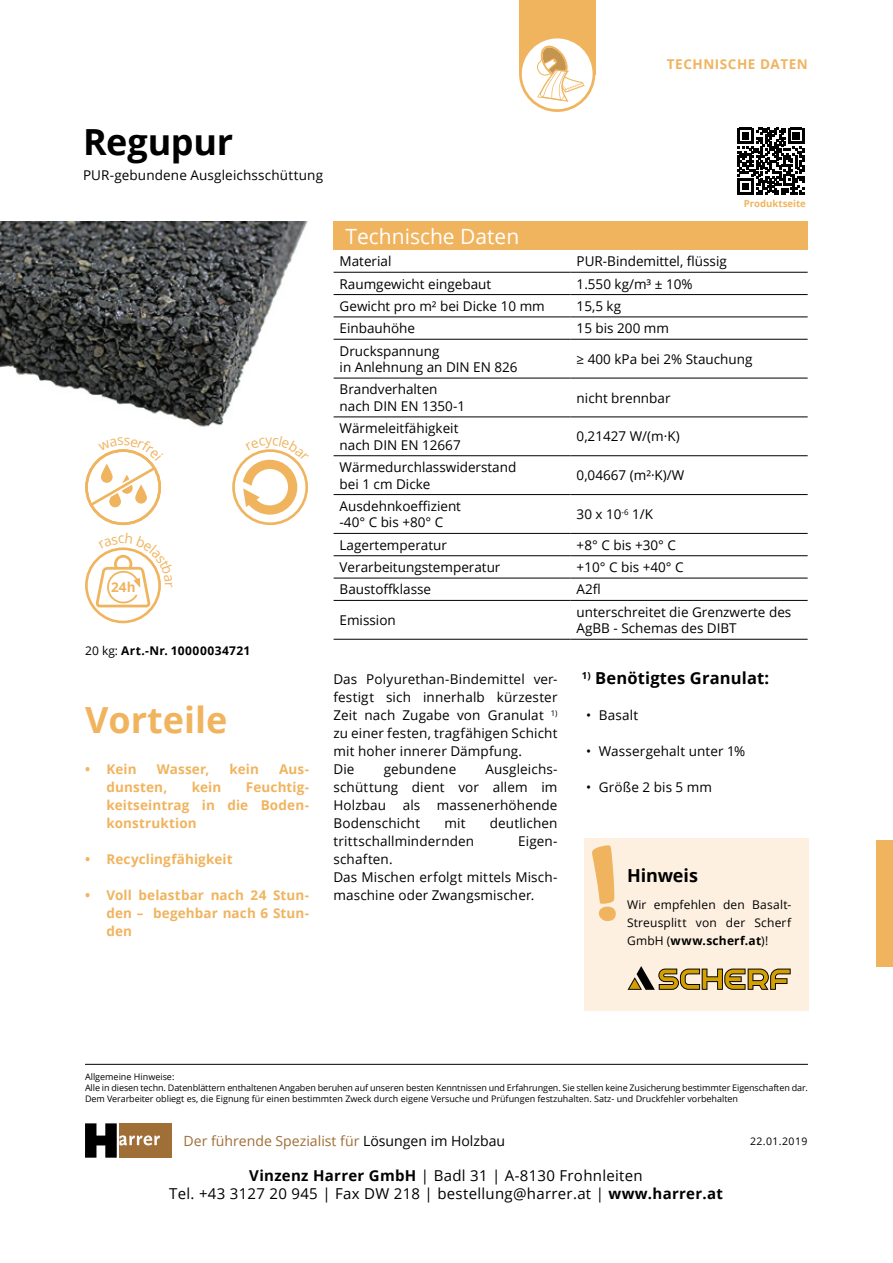
<style>
.page{position:relative;width:893px;height:1263px;background:#fff}
.page>*{position:absolute;margin:0;border:0;box-sizing:border-box;transform-origin:0 0}
.t1{font:700 36px "Open Sans";color:#f0b45f}
.t2{font:700 36px "Open Sans";letter-spacing:-.01em;color:#000}
.t3{font:21px "Open Sans";color:#fff}
.t4{font:700 18px "Open Sans";letter-spacing:-.005em;color:#000}
.t5{font:700 16.5px "Open Sans";letter-spacing:.01em;color:#000}
.t6{font:15px/18px "Open Sans";letter-spacing:.02em;color:#000;text-align:center}
.t7{font:14.1px "Open Sans";color:#a06e37}
.t8{font:13.5px/18px "Open Sans";color:#000}
.t9{font:700 13.5px/18px "Open Sans";letter-spacing:.01em;color:#f0b45f;text-align:justify}
.t10{font:700 13.5px "Open Sans";letter-spacing:.04em;color:#f0b45f}
.t11{font:12px/18px "Open Sans";letter-spacing:.015em;color:#000;text-align:justify}
.t12{font:700 12px "Open Sans";letter-spacing:.035em;color:#000}
.t13{font:10.5px "Open Sans";letter-spacing:.04em;color:#000}
.t14{font:700 9.6px "Open Sans";color:#f0b45f}
.t15{font:9px/10.8px "Open Sans";letter-spacing:-.01em;color:#000}
.s1{font-weight:400}
.s2{font-weight:700}
.s3{color:#000}
</style>
<div class="page">
<hr style="left:85px;top:1064px;width:723px;height:1px;background:#000">
<div style="left:119px;top:1123px;width:53px;height:35px;background:#a06e37"></div>
<svg style="left:85px;top:1123px;width:75px;height:35px"></svg>
<div style="left:519px;top:0;width:76px;height:75px;background:#f0b45f"></div>
<svg style="left:519px;top:36px;width:76px;height:76px"></svg>
<svg style="left:537px;top:44px;width:48px;height:58px"></svg>
<div style="left:876px;top:840px;width:17px;height:127px;background:#f0b45f"></div>
<img style="left:0;top:222px;width:308px;height:205px">
<svg style="left:85px;top:449px;width:76px;height:76px"></svg>
<svg style="left:232px;top:449px;width:76px;height:76px"></svg>
<svg style="left:85px;top:547px;width:76px;height:76px"></svg>
<svg style="left:737px;top:128px;width:67px;height:67px"></svg>
<div style="left:334px;top:222px;width:474px;height:28px;background:#f0b45f"></div>
<hr style="left:334px;top:272px;width:237px;height:1px;background:#000">
<hr style="left:571px;top:272px;width:237px;height:1px;background:#000">
<hr style="left:334px;top:294px;width:237px;height:1px;background:#000">
<hr style="left:571px;top:294px;width:237px;height:1px;background:#000">
<hr style="left:334px;top:317px;width:237px;height:1px;background:#000">
<hr style="left:571px;top:317px;width:237px;height:1px;background:#000">
<hr style="left:334px;top:339px;width:237px;height:1px;background:#000">
<hr style="left:334px;top:378px;width:237px;height:1px;background:#000">
<hr style="left:334px;top:417px;width:237px;height:1px;background:#000">
<hr style="left:334px;top:455px;width:237px;height:1px;background:#000">
<hr style="left:334px;top:494px;width:237px;height:1px;background:#000">
<hr style="left:334px;top:533px;width:237px;height:1px;background:#000">
<hr style="left:334px;top:555px;width:237px;height:1px;background:#000">
<hr style="left:334px;top:578px;width:237px;height:1px;background:#000">
<hr style="left:334px;top:600px;width:237px;height:1px;background:#000">
<hr style="left:334px;top:639px;width:237px;height:1px;background:#000">
<hr style="left:571px;top:339px;width:237px;height:1px;background:#000">
<hr style="left:571px;top:378px;width:237px;height:1px;background:#000">
<hr style="left:571px;top:417px;width:237px;height:1px;background:#000">
<hr style="left:571px;top:455px;width:237px;height:1px;background:#000">
<hr style="left:571px;top:494px;width:237px;height:1px;background:#000">
<hr style="left:571px;top:533px;width:237px;height:1px;background:#000">
<hr style="left:571px;top:555px;width:237px;height:1px;background:#000">
<hr style="left:571px;top:578px;width:237px;height:1px;background:#000">
<hr style="left:571px;top:600px;width:237px;height:1px;background:#000">
<hr style="left:571px;top:639px;width:237px;height:1px;background:#000">
<div style="left:584px;top:838px;width:224px;height:172px;background:#fdf0e1"></div>
<svg style="left:592px;top:845px;width:24px;height:76px"></svg>
<svg style="left:627px;top:966px;width:164px;height:24px"></svg>
<svg style="left:85px;top:449px;width:77px;height:64px"></svg>
<svg style="left:243px;top:449px;width:65px;height:66px"></svg>
<svg style="left:94px;top:547px;width:67px;height:77px"></svg>
<p class="t10" style="left:667px;top:55px;width:142px">TECHNISCHE DATEN</p>
<h1 class="t2" style="left:83px;top:117px;width:152px">Regupur</h1>
<p class="t8" style="left:83px;top:166px;width:241px">PUR-gebundene Ausgleichsschüttung</p>
<p class="t9" style="left:111px;top:577px;width:26px">24h</p>
<p class="t12" style="left:85px;top:642px;width:167px"><span class="s1">20 kg:</span> Art.-Nr. 10000034721</p>
<h1 class="t1" style="left:85px;top:694px;width:144px">Vorteile</h1>
<p class="t9" style="left:85px;top:760px;width:53px">• Kein</p>
<p class="t9" style="left:157px;top:760px;width:54px">Wasser,</p>
<p class="t9" style="left:229px;top:760px;width:31px">kein</p>
<p class="t9" style="left:279px;top:760px;width:32px">Aus-</p>
<p class="t9" style="left:106px;top:778px;width:62px">dunsten,</p>
<p class="t9" style="left:192px;top:778px;width:31px">kein</p>
<p class="t9" style="left:106px;top:778px;width:204px;text-indent:139px">Feuchtig&shy;keitseintrag in die Boden&shy;konstruktion</p>
<p class="t9" style="left:85px;top:850px;width:149px">• Recyclingfähigkeit</p>
<p class="t9" style="left:106px;top:886px;width:204px;text-indent:-21px">• Voll belastbar nach 24 Stun&shy;den – begehbar nach 6 Stun&shy;den</p>
<p class="t14" style="left:744px;top:196px;width:64px">Produktseite</p>
<h2 class="t3" style="left:346px;top:222px;width:175px">Technische Daten</h2>
<p class="t8" style="left:340px;top:252px;width:53px">Material</p>
<p class="t8" style="left:577px;top:252px;width:152px">PUR-Bindemittel, flüssig</p>
<p class="t8" style="left:340px;top:274px;width:153px">Raumgewicht eingebaut</p>
<p class="t8" style="left:577px;top:274px;width:117px">1.550 kg/m³ ± 10%</p>
<p class="t8" style="left:340px;top:297px;width:207px">Gewicht pro m² bei Dicke 10 mm</p>
<p class="t8" style="left:577px;top:297px;width:46px">15,5 kg</p>
<p class="t8" style="left:340px;top:319px;width:77px">Einbauhöhe</p>
<p class="t8" style="left:577px;top:319px;width:94px">15 bis 200 mm</p>
<p class="t8" style="left:340px;top:342px;width:180px;line-height:16.5px">Druckspannung<br>in Anlehnung an DIN EN 826</p>
<p class="t8" style="left:577px;top:350px;width:177px">≥ 400 kPa bei 2% Stauchung</p>
<p class="t8" style="left:340px;top:381px;width:127px;line-height:16.5px">Brandverhalten nach DIN EN 1350-1</p>
<p class="t8" style="left:577px;top:388px;width:95px">nicht brennbar</p>
<p class="t8" style="left:340px;top:420px;width:123px;line-height:16.5px">Wärmeleitfähigkeit nach DIN EN 12667</p>
<p class="t8" style="left:577px;top:427px;width:105px">0,21427 W/(m·K)</p>
<p class="t8" style="left:340px;top:459px;width:178px;line-height:16.5px">Wärmedurchlasswiderstand bei 1 cm Dicke</p>
<p class="t8" style="left:577px;top:466px;width:109px">0,04667 (m²·K)/W</p>
<p class="t8" style="left:340px;top:497px;width:123px;line-height:16.5px">Ausdehnkoeffizient -40° C bis +80° C</p>
<p class="t8" style="left:577px;top:505px;width:78px">30 x 10<sup>-6</sup> 1/K</p>
<p class="t8" style="left:340px;top:535px;width:109px">Lagertemperatur</p>
<p class="t8" style="left:577px;top:535px;width:101px">+8° C bis +30° C</p>
<p class="t8" style="left:340px;top:558px;width:162px">Verarbeitungstemperatur</p>
<p class="t8" style="left:577px;top:558px;width:109px">+10° C bis +40° C</p>
<p class="t8" style="left:340px;top:580px;width:93px">Baustoffklasse</p>
<p class="t8" style="left:577px;top:580px;width:26px">A2fl</p>
<p class="t8" style="left:340px;top:611px;width:58px">Emission</p>
<p class="t8" style="left:577px;top:603px;width:216px;line-height:16.5px">unterschreitet die Grenzwerte des<br>AgBB - Schemas des DIBT</p>
<p class="t8" style="left:333px;top:670px;width:226px">Das Polyurethan-Bindemittel ver&shy;festigt sich innerhalb kürzester<br>Zeit nach Zugabe von Granulat <sup>1) </sup>zu einer festen, tragfähigen Schicht mit hoher innerer Dämpfung.<br>Die</p>
<p class="t5" style="left:582px;top:666px;width:189px"><sup>1)</sup> Benötigtes Granulat:</p>
<p class="t8" style="left:586px;top:706px;width:54px">• Basalt</p>
<p class="t8" style="left:586px;top:742px;width:161px">• Wassergehalt unter 1%</p>
<p class="t8" style="left:586px;top:778px;width:127px">• Größe 2 bis 5 mm</p>
<p class="t8" style="left:333px;top:760px;width:226px;text-align:justify;text-indent:152px">Ausgleichs&shy;schüttung dient vor allem im Holzbau als massenerhöhende Bodenschicht</p>
<p class="t8" style="left:384px;top:760px;width:74px">gebundene</p>
<p class="t8" style="left:444px;top:814px;width:23px">mit</p>
<p class="t8" style="left:490px;top:814px;width:69px">deutlichen</p>
<p class="t8" style="left:333px;top:832px;width:142px">trittschallmindernden</p>
<p class="t8" style="left:518px;top:832px;width:41px">Eigen-</p>
<p class="t8" style="left:333px;top:850px;width:226px">schaften.<br>Das Mischen erfolgt mittels Misch&shy;maschine oder Zwangsmischer.</p>
<h3 class="t4" style="left:627px;top:863px;width:73px">Hinweis</h3>
<p class="t11" style="left:627px;top:895px;width:166px">Wir empfehlen den Basalt-Streusplitt von der Scherf GmbH (<span class="s2">www.scherf.at</span>)!</p>
<p class="t15" style="left:85px;top:1071px;width:724px">Allgemeine Hinweise:<br>Alle in diesen techn. Datenblättern enthaltenen Angaben beruhen auf unseren besten Kenntnissen und Erfahrungen. Sie stellen keine Zusicherung bestimmter Eigenschaften dar.<br>Dem Verarbeiter obliegt es, die Eignung für einen bestimmten Zweck durch eigene Versuche und Prüfungen festzuhalten. Satz- und Druckfehler vorbehalten</p>
<p class="t7" style="left:184px;top:1131px;width:323px">Der führende Spezialist für <span class="s3">Lösungen im Holzbau</span></p>
<p class="t6" style="left:169px;top:1166px;width:555px"><span class="s2">Vinzenz Harrer GmbH</span> | Badl 31 | A-8130 Frohnleiten<br>Tel. +43 3127 20 945 | Fax DW 218 | bestellung@harrer.at | <span class="s2">www.harrer.at</span></p>
<p class="t13" style="left:750px;top:1134px;width:59px">22.01.2019</p>
</div>
